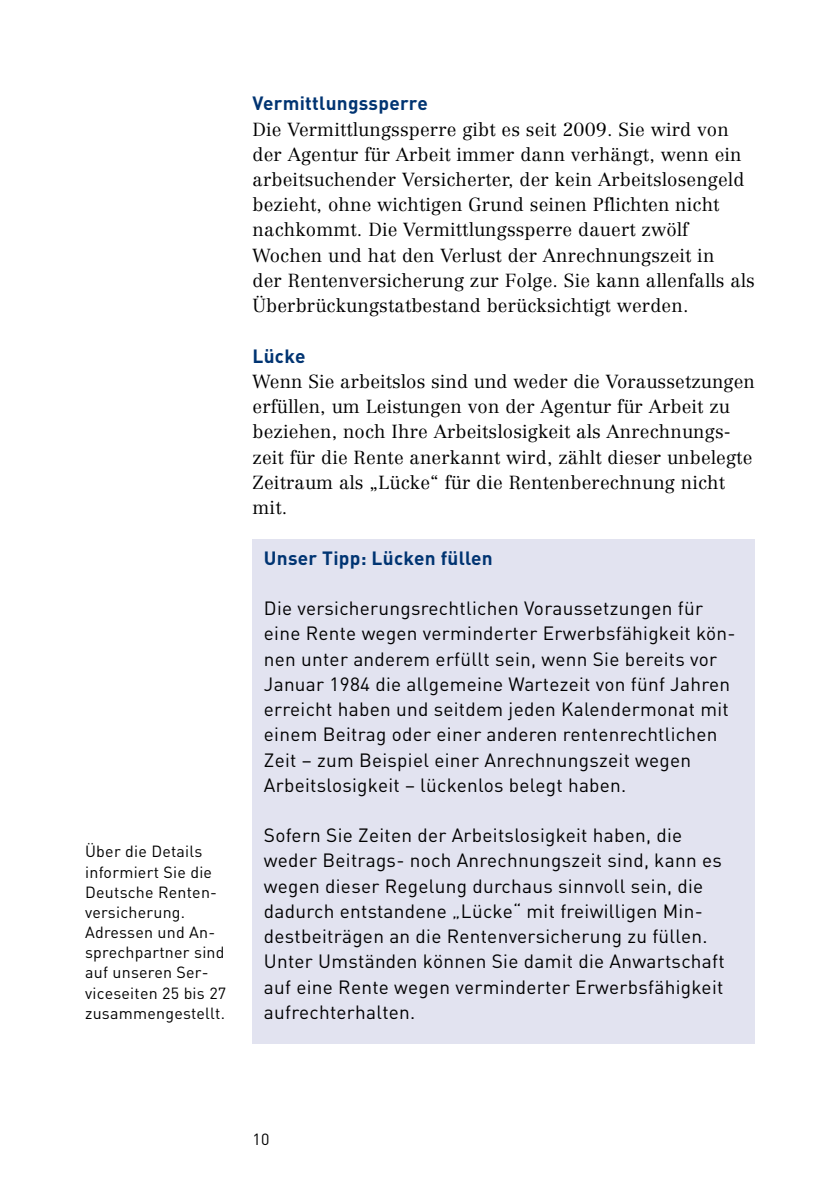
<style>
.page{position:relative;width:840px;height:1191px;background:#fff}
.page>*{position:absolute;margin:0;border:0;box-sizing:border-box;transform-origin:0 0}
.t1{font:19px/25.2px "DIN";letter-spacing:.015em;color:#000}
.t2{font:700 19px "DIN";letter-spacing:.015em;color:#003472}
.t3{font:300 18.6px/25.2px "Centennial";letter-spacing:.01em;color:#000}
.t4{font:16px/20.2px "DIN";letter-spacing:.015em;color:#000}
</style>
<div class="page">
<div style="left:252px;top:539px;width:502px;height:505px;background:#e2e3f0"></div>
<p class="t4" style="left:85px;top:841px;width:143px">Über die Details informiert Sie die<br>Deutsche Renten&shy;versicherung.<br>Adressen und An&shy;sprechpartner sind auf unseren Ser&shy;viceseiten 25 bis 27 zusammengestellt.</p>
<h3 class="t2" style="left:252px;top:91px;width:177px">Vermittlungssperre</h3>
<p class="t3" style="left:252px;top:116px;width:503px">Die Vermittlungssperre gibt es seit 2009. Sie wird von der Agentur für Arbeit immer dann verhängt, wenn ein arbeitsuchender Versicherter, der kein Arbeitslosengeld bezieht, ohne wichtigen Grund seinen Pflichten nicht nachkommt. Die Vermittlungssperre dauert zwölf Wochen und hat den Verlust der Anrechnungszeit in<br>der Rentenversicherung zur Folge. Sie kann allenfalls als Überbrückungstatbestand berücksichtigt werden.</p>
<h3 class="t2" style="left:252px;top:343px;width:54px">Lücke</h3>
<p class="t3" style="left:252px;top:369px;width:503px">Wenn Sie arbeitslos sind und weder die Voraussetzungen erfüllen, um Leistungen von der Agentur für Arbeit zu beziehen, noch Ihre Arbeitslosigkeit als Anrechnungs&shy;zeit für die Rente anerkannt wird, zählt dieser unbelegte Zeitraum als „Lücke“ für die Rentenberechnung nicht mit.</p>
<h3 class="t2" style="left:264px;top:545px;width:230px">Unser Tipp: Lücken füllen</h3>
<p class="t1" style="left:264px;top:595px;width:473px">Die versicherungsrechtlichen Voraussetzungen für eine Rente wegen verminderter Erwerbsfähigkeit kön&shy;nen unter anderem erfüllt sein, wenn Sie bereits vor Januar 1984 die allgemeine Wartezeit von fünf Jahren erreicht haben und seitdem jeden Kalendermonat mit einem Beitrag oder einer anderen rentenrechtlichen Zeit – zum Beispiel einer Anrechnungszeit wegen Arbeitslosigkeit – lückenlos belegt haben.</p>
<p class="t1" style="left:264px;top:822px;width:462px">Sofern Sie Zeiten der Arbeitslosigkeit haben, die weder Beitrags- noch Anrechnungszeit sind, kann es wegen dieser Regelung durchaus sinnvoll sein, die dadurch entstandene „Lücke“ mit freiwilligen Min&shy;destbeiträgen an die Rentenversicherung zu füllen.<br>Unter Umständen können Sie damit die Anwartschaft auf eine Rente wegen verminderter Erwerbsfähigkeit aufrechterhalten.</p>
<p class="t4" style="left:252px;top:1128px;width:18px">10</p>
</div>
